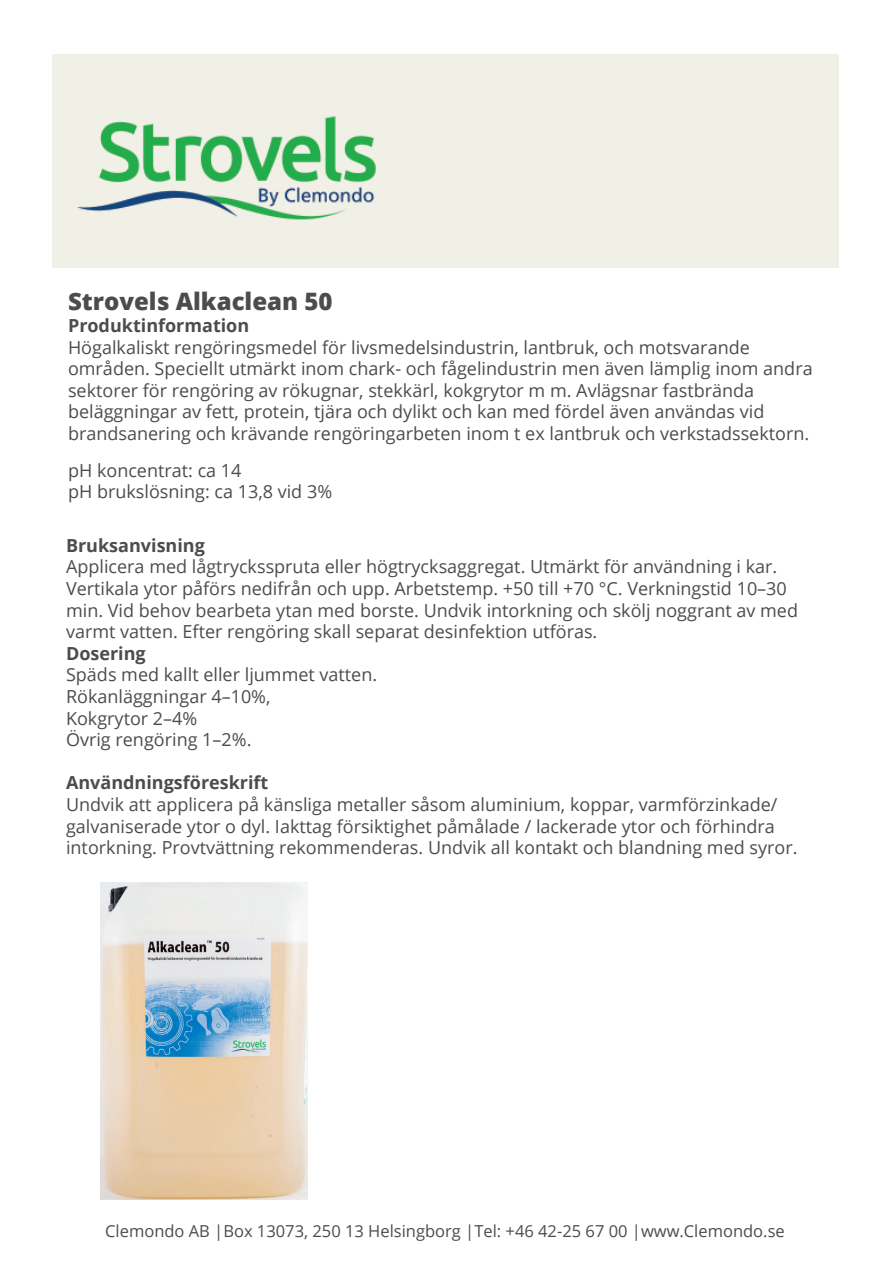
<style>
.page{position:relative;width:893px;height:1263px;background:#fff}
.page>*{position:absolute;margin:0;border:0;box-sizing:border-box;transform-origin:0 0}
.t1{font:800 24px "Open Sans";color:#4b4c4d}
.t2{font:18px/21.6px "Open Sans";color:#4b4c4d}
.t3{font:700 18px "Open Sans";color:#4b4c4d}
.t4{font:16.5px "Open Sans";color:#4b4c4d}
</style>
<div class="page">
<div style="left:53px;top:54px;width:786px;height:214px;background:#f0f0e7"></div>
<img style="left:77px;top:116px;width:299px;height:104px">
<img style="left:100px;top:882px;width:208px;height:317px">
<h1 class="t1" style="left:68px;top:283px;width:266px">Strovels Alkaclean 50</h1>
<p class="t3" style="left:68px;top:313px;width:183px">Produktinformation</p>
<p class="t2" style="left:68px;top:336px;width:746px">Högalkaliskt rengöringsmedel för livsmedelsindustrin, lantbruk, och motsvarande områden. Speciellt utmärkt inom chark- och fågelindustrin men även lämplig inom andra sektorer för rengöring av rökugnar, stekkärl, kokgrytor m m. Avlägsnar fastbrända beläggningar av fett, protein, tjära och dylikt och kan med fördel även användas vid brandsanering och krävande rengöringarbeten inom t ex lantbruk och verkstadssektorn.</p>
<p class="t2" style="left:68px;top:459px;width:266px">pH koncentrat: ca 14<br>pH brukslösning: ca 13,8 vid 3%</p>
<p class="t3" style="left:66px;top:532px;width:140px">Bruksanvisning</p>
<p class="t2" style="left:66px;top:555px;width:733px">Applicera med lågtrycksspruta eller högtrycksaggregat. Utmärkt för användning i kar.<br>Vertikala ytor påförs nedifrån och upp. Arbetstemp. +50 till +70 °C. Verkningstid 10–30 min. Vid behov bearbeta ytan med borste. Undvik intorkning och skölj noggrant av med varmt vatten. Efter rengöring skall separat desinfektion utföras.</p>
<p class="t3" style="left:66px;top:640px;width:81px">Dosering</p>
<p class="t2" style="left:66px;top:663px;width:313px">Späds med kallt eller ljummet vatten.<br>Rökanläggningar 4–10%,<br>Kokgrytor 2–4%<br>Övrig rengöring 1–2%.</p>
<p class="t3" style="left:66px;top:770px;width:204px">Användningsföreskrift</p>
<p class="t2" style="left:66px;top:793px;width:733px">Undvik att applicera på känsliga metaller såsom aluminium, koppar, varmförzinkade/ galvaniserade ytor o dyl. Iakttag försiktighet påmålade / lackerade ytor och förhindra intorkning. Provtvättning rekommenderas. Undvik all kontakt och blandning med syror.</p>
<p class="t4" style="left:105px;top:1220px;width:681px">Clemondo AB |Box 13073, 250 13 Helsingborg |Tel: +46 42-25 67 00 |www.Clemondo.se</p>
</div>
